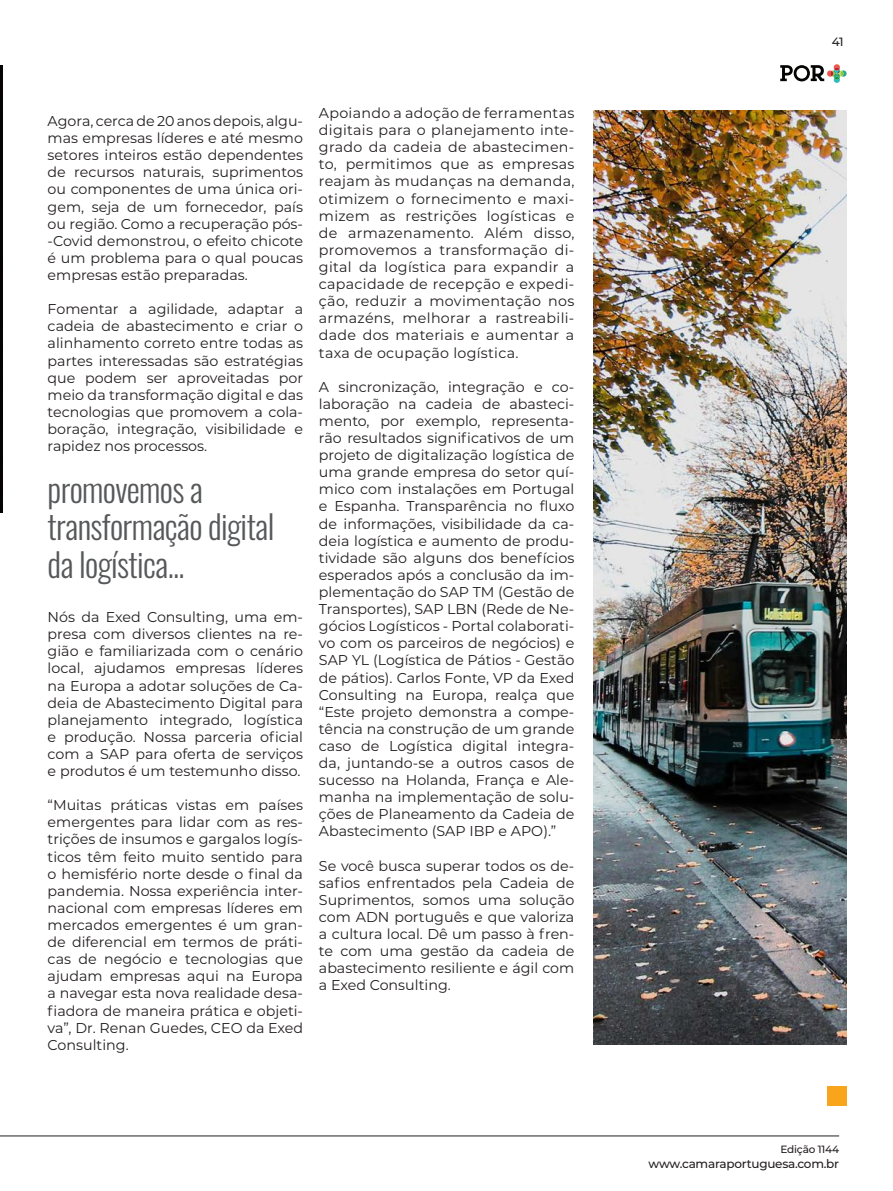
<style>
.page{position:relative;width:893px;height:1191px;background:#fff}
.page>*{position:absolute;margin:0;border:0;box-sizing:border-box;transform-origin:0 0}
.Page_Intro{font:300 33px/37.5px "Oswald";letter-spacing:-.02em;color:#57585a}
.Body_Std{font:14.25px/17.1px "Montserrat";color:#231f20;text-align:justify}
.t1{font:500 12px "Montserrat";letter-spacing:-.02em;color:#231f20}
.t2{font:500 10.5px "Montserrat";letter-spacing:-.02em;color:#231f20}
</style>
<div class="page">
<svg style="left:780px;top:64px;width:66px;height:19px"></svg>
<hr style="left:0;top:1135px;width:839px;height:1px;background:#231f20">
<img style="left:0;top:65px;width:2px;height:447px">
<div style="left:827px;top:1086px;width:19px;height:19px;background:#f9a51b"></div>
<img style="left:593px;top:111px;width:253px;height:933px">
<p class="Body_Std" style="left:48px;top:112px;width:257px">Agora, cerca de 20 anos depois, algu&shy;mas empresas líderes e até mesmo setores inteiros estão dependentes de recursos naturais, suprimentos ou componentes de uma única ori&shy;gem, seja de um fornecedor, país ou região. Como a recuperação pós--Covid demonstrou, o efeito chicote é um problema para o qual poucas empresas estão preparadas.</p>
<p class="Body_Std" style="left:48px;top:300px;width:257px">Fomentar a agilidade, adaptar a cadeia de abastecimento e criar o alinhamento correto entre todas as partes interessadas são estratégias que podem ser aproveitadas por meio da transformação digital e das tecnologias que promovem a cola&shy;boração, integração, visibilidade e rapidez nos processos.</p>
<p class="Page_Intro" style="left:48px;top:467px;width:228px">promovemos a transformação digital da logística...</p>
<p class="Body_Std" style="left:48px;top:608px;width:257px">Nós da Exed Consulting, uma em&shy;presa com diversos clientes na re&shy;gião e familiarizada com o cenário local, ajudamos empresas líderes na Europa a adotar soluções de Ca&shy;deia de Abastecimento Digital para planejamento integrado, logística e produção. Nossa parceria oficial com a SAP para oferta de serviços e produtos é um testemunho disso.</p>
<p class="Body_Std" style="left:48px;top:796px;width:257px">“Muitas práticas vistas em países emergentes para lidar com as res&shy;trições de insumos e gargalos logís&shy;ticos têm feito muito sentido para o hemisfério norte desde o final da pandemia. Nossa experiência inter&shy;nacional com empresas líderes em mercados emergentes é um gran&shy;de diferencial em termos de práti&shy;cas de negócio e tecnologias que ajudam empresas aqui na Europa a navegar esta nova realidade desa&shy;fiadora de maneira prática e objeti&shy;va”, Dr. Renan Guedes, CEO da Exed Consulting.</p>
<p class="Body_Std" style="left:319px;top:104px;width:257px">Apoiando a adoção de ferramentas digitais para o planejamento inte&shy;grado da cadeia de abastecimen&shy;to, permitimos que as empresas reajam às mudanças na demanda, otimizem o fornecimento e maxi&shy;mizem as restrições logísticas e de armazenamento. Além disso, promovemos a transformação di&shy;gital da logística para expandir a capacidade de recepção e expedi&shy;ção, reduzir a movimentação nos armazéns, melhorar a rastreabili&shy;dade dos materiais e aumentar a taxa de ocupação logística.</p>
<p class="Body_Std" style="left:319px;top:377px;width:257px">A sincronização, integração e co&shy;laboração na cadeia de abasteci&shy;mento, por exemplo, representa&shy;rão resultados significativos de um projeto de digitalização logística de uma grande empresa do setor quí&shy;mico com instalações em Portugal e Espanha. Transparência no fluxo de informações, visibilidade da ca&shy;deia logística e aumento de produ&shy;tividade são alguns dos benefícios esperados após a conclusão da im&shy;plementação do SAP TM (Gestão de Transportes), SAP LBN (Rede de Ne&shy;gócios Logísticos - Portal colaborati&shy;vo com os parceiros de negócios) e SAP YL (Logística de Pátios - Gestão de pátios). Carlos Fonte, VP da Exed Consulting na Europa, realça que “Este projeto demonstra a compe&shy;tência na construção de um grande caso de Logística digital integra&shy;da, juntando-se a outros casos de sucesso na Holanda, França e Ale&shy;manha na implementação de solu&shy;ções de Planeamento da Cadeia de Abastecimento (SAP IBP e APO).”</p>
<p class="Body_Std" style="left:319px;top:856px;width:257px">Se você busca superar todos os de&shy;safios enfrentados pela Cadeia de Suprimentos, somos uma solução com ADN português e que valoriza a cultura local. Dê um passo à fren&shy;te com uma gestão da cadeia de abastecimento resiliente e ágil com a Exed Consulting.</p>
<p class="t1" style="left:831px;top:34px;width:13px">41</p>
<p class="t2" style="left:780px;top:1142px;width:60px">Edição 1144</p>
<p class="t1" style="left:648px;top:1155px;width:192px">www.camaraportuguesa.com.br</p>
</div>
